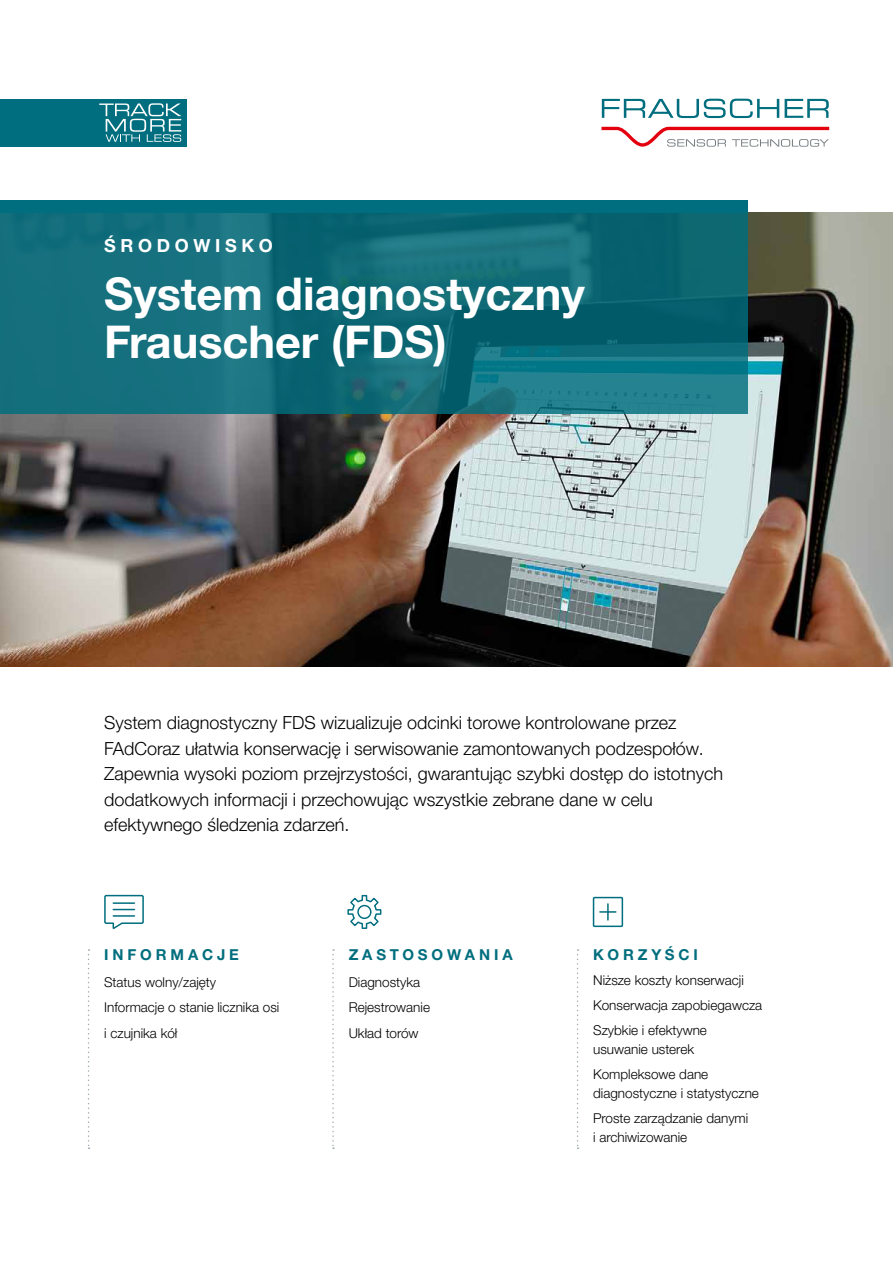
<style>
.page{position:relative;width:893px;height:1263px;background:#fff}
.page>*{position:absolute;margin:0;border:0;box-sizing:border-box;transform-origin:0 0}
.t1{font:700 45px/48px "Helvetica Neue LTW1 G";color:#fff}
.t2{font:300 18px/25.5px "Helvetica Neue LTW1 G";color:#000}
.t3{font:700 18px "Helvetica Neue LTW1 G";letter-spacing:.26em;color:#fff}
.t4{font:700 15px "Helvetica Neue LTW1 G";letter-spacing:.26em;color:#006e7e}
.t5{font:300 13.5px/25px "Helvetica Neue LTW1 G";color:#000}
</style>
<div class="page">
<svg style="left:601px;top:127px;width:228px;height:20px"></svg>
<svg style="left:602px;top:99px;width:227px;height:19px"></svg>
<div style="left:0;top:99px;width:187px;height:48px;background:#006e7e"></div>
<svg style="left:99px;top:103px;width:82px;height:39px"></svg>
<svg style="left:104px;top:894px;width:40px;height:35px"></svg>
<hr style="left:113px;top:915px;width:21px;height:2px;background:#006e7e">
<svg style="left:347px;top:894px;width:35px;height:35px"></svg>
<div style="left:593px;top:897px;width:30px;height:30px;border:2px solid #006e7e"></div>
<svg style="left:600px;top:904px;width:16px;height:16px"></svg>
<img style="left:0;top:213px;width:893px;height:453px">
<svg style="left:0;top:213px;width:748px;height:201px;background:#116c79"></svg>
<div style="left:0;top:200px;width:748px;height:13px;background:#006e7e"></div>
<svg style="left:332px;top:949px;width:2px;height:200px"></svg>
<svg style="left:88px;top:949px;width:2px;height:200px"></svg>
<svg style="left:577px;top:949px;width:2px;height:200px"></svg>
<p class="t3" style="left:104px;top:235px;width:170px">ŚRODOWISKO</p>
<h1 class="t1" style="left:104px;top:270px;width:482px">System diagnostyczny<br>Frauscher (FDS)</h1>
<p class="t2" style="left:104px;top:710px;width:621px">System diagnostyczny FDS wizualizuje odcinki torowe kontrolowane przez FAdCoraz ułatwia konserwację i serwisowanie zamontowanych podzespołów.<br>Zapewnia wysoki poziom przejrzystości, gwarantując szybki dostęp do istotnych dodatkowych informacji i przechowując wszystkie zebrane dane w celu efektywnego śledzenia zdarzeń.</p>
<p class="t4" style="left:104px;top:945px;width:136px">INFORMACJE</p>
<p class="t5" style="left:104px;top:970px;width:177px">Status wolny/zajęty<br>Informacje o stanie licznika osi i czujnika kół</p>
<p class="t4" style="left:349px;top:945px;width:165px">ZASTOSOWANIA</p>
<p class="t5" style="left:349px;top:970px;width:83px">Diagnostyka<br>Rejestrowanie<br>Układ torów</p>
<p class="t4" style="left:593px;top:945px;width:106px">KORZYŚCI</p>
<p class="t5" style="left:593px;top:968px;width:171px">Niższe koszty konserwacji<br>Konserwacja zapobiegawcza<br>Szybkie i efektywne</p>
<p class="t5" style="left:593px;top:1037px;width:117px">usuwanie usterek<br>Kompleksowe dane</p>
<p class="t5" style="left:593px;top:1081px;width:167px">diagnostyczne i statystyczne<br>Proste zarządzanie danymi</p>
<p class="t5" style="left:593px;top:1124px;width:96px">i archiwizowanie</p>
</div>
